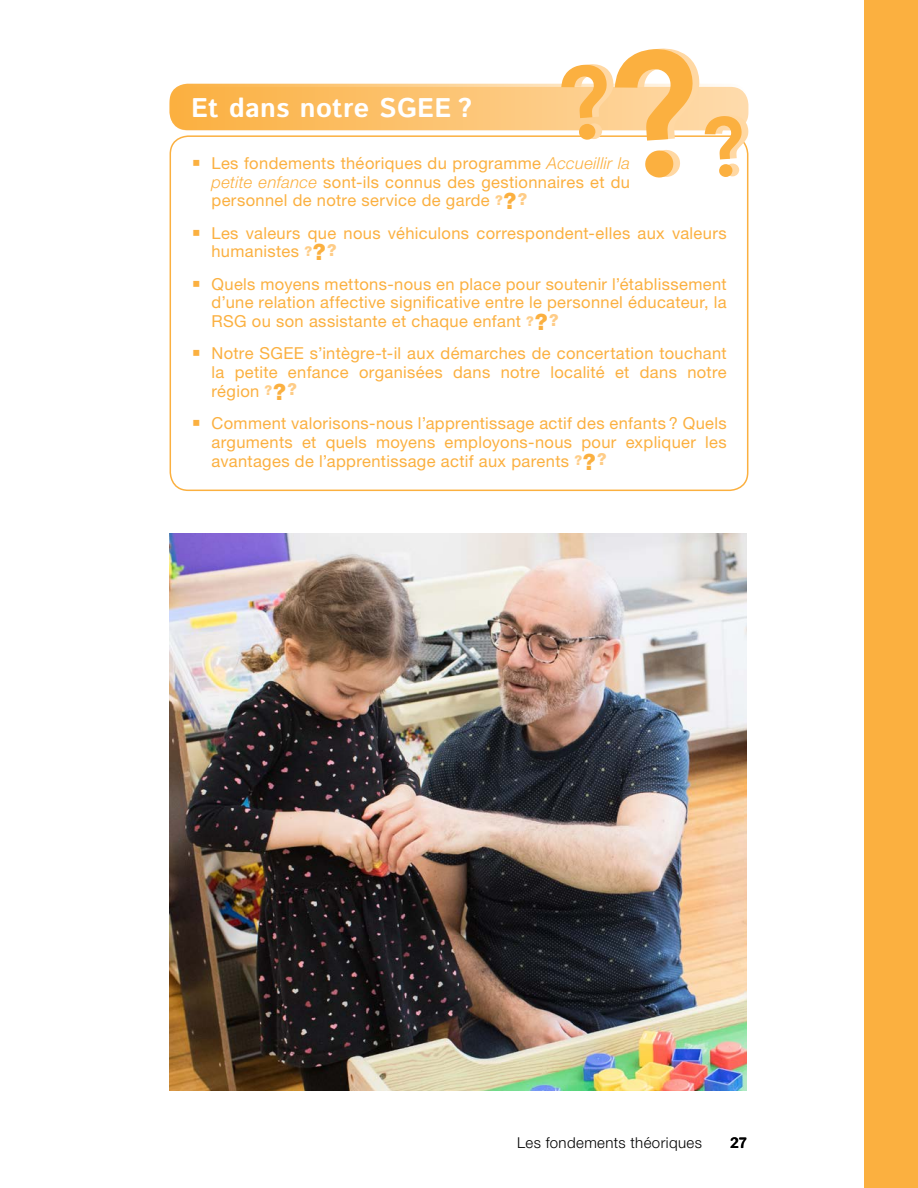
<style>
.page{position:relative;width:918px;height:1188px;background:#fff}
.page>*{position:absolute;margin:0;border:0;box-sizing:border-box;transform-origin:0 0}
.Ti{font:700 27px "Istok Web";letter-spacing:.01em;color:#fff}
.t1{font:16.5px/18.8px "Helvetica Neue LT Std";letter-spacing:.02em;color:#fbb040;text-align:justify}
.t2{font:300 15px "Helvetica Neue LT Std";letter-spacing:.025em;color:#000}
.t3{font:700 15px "Istok Web";color:#000}
.s1{font-weight:300;font-style:italic}
.s2{font-weight:800;font-size:13.5px;color:#fecd88}
.s3{font-weight:800;font-size:22.5px}
.s4{font-weight:800;color:#fecc87}
</style>
<div class="page">
<div style="left:864px;top:0;width:54px;height:1188px;background:#fbb040"></div>
<div style="left:170px;top:135px;width:578px;height:356px;border:2px solid #fbb040;border-radius:18px"></div>
<svg style="left:170px;top:84px;width:578px;height:46px;background:#fbbf67"></svg>
<img style="left:170px;top:533px;width:577px;height:557px">
<svg style="left:567px;top:83px;width:178px;height:66px"></svg>
<p class="Ti" style="left:191px;top:90px;width:283px">Et dans notre SGEE ?</p>
<p class="t1" style="left:212px;top:153px;width:420px">Les fondements théoriques du programme <span class="s1">Accueillir la petite enfance</span> sont-ils connus des gestionnaires et du personnel de notre service de garde <span class="s2">?</span><span class="s3">?</span><span class="s4">?</span></p>
<p class="t1" style="left:212px;top:223px;width:517px">Les valeurs que nous véhiculons correspondent-elles aux valeurs humanistes <span class="s2">?</span><span class="s3">?</span><span class="s4">?</span></p>
<p class="t1" style="left:212px;top:274px;width:517px">Quels moyens mettons-nous en place pour soutenir l’établissement d’une relation affective significative entre le personnel éducateur, la RSG ou son assistante et chaque enfant <span class="s2">?</span><span class="s3">?</span><span class="s4">?</span></p>
<p class="t1" style="left:212px;top:344px;width:517px">Notre SGEE s’intègre-t-il aux démarches de concertation touchant la petite enfance organisées dans notre localité et dans notre région <span class="s2">?</span><span class="s3">?</span><span class="s4">?</span></p>
<p class="t1" style="left:212px;top:414px;width:517px">Comment valorisons-nous l’apprentissage actif des enfants ? Quels arguments et quels moyens employons-nous pour expliquer les avantages de l’apprentissage actif aux parents <span class="s2">?</span><span class="s3">?</span><span class="s4">?</span></p>
<p class="t2" style="left:517px;top:1133px;width:186px">Les fondements théoriques</p>
<p class="t3" style="left:730px;top:1133px;width:18px">27</p>
</div>
